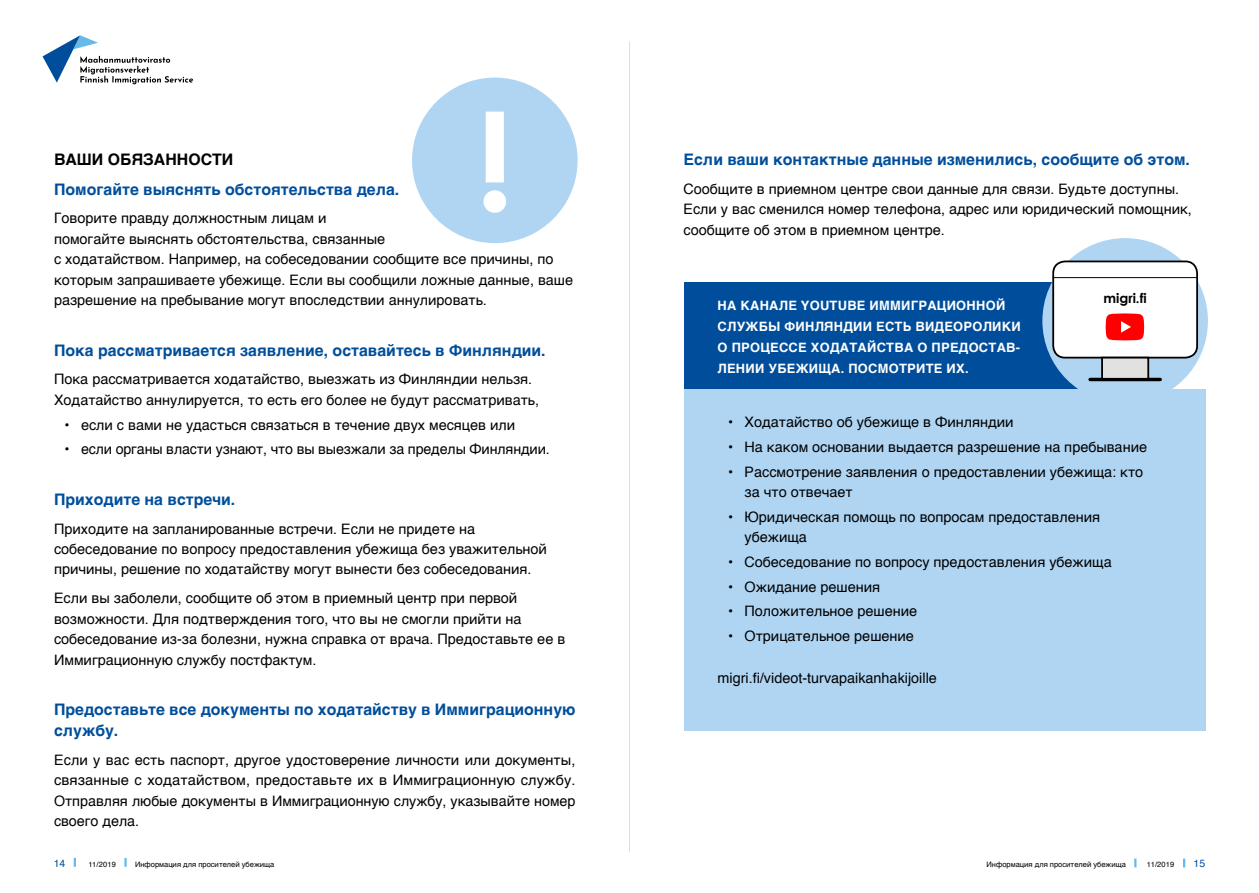
<style>
.page{position:relative;width:1259px;height:893px;background:#fff}
.page>*{position:absolute;margin:0;border:0;box-sizing:border-box;transform-origin:0 0}
.t1{font:700 135px "Century Gothic";color:#fff}
.t2{font:700 15.9px/21px "Helvetica";color:#004e9b}
.t3{font:700 15.9px "Helvetica";color:#000}
.t4{font:14.4px/20.4px "Helvetica";color:#000}
.t5{font:700 13.5px "Century Gothic Pro";color:#000}
.t6{font:700 12.9px/21px "Helvetica";letter-spacing:.02em;color:#fff}
.t7{font:10.5px "Helvetica";color:#004e9b}
.t8{font:7.5px "Helvetica";color:#000}
</style>
<div class="page">
<svg style="left:74px;top:858px;width:2px;height:9px"></svg>
<svg style="left:124px;top:858px;width:3px;height:9px"></svg>
<svg style="left:1134px;top:858px;width:2px;height:9px"></svg>
<svg style="left:1183px;top:858px;width:2px;height:9px"></svg>
<svg style="left:43px;top:35px;width:150px;height:49px"></svg>
<div style="left:684px;top:281px;width:460px;height:111px;background:#004e9b"></div>
<div style="left:684px;top:389px;width:521px;height:341px;background:#afd5f3"></div>
<div style="left:412px;top:78px;width:165px;height:165px;background:#afd5f3;border-radius:50%"></div>
<hr style="left:629px;top:41px;width:1px;height:810px;background:#cce3f7">
<div style="left:1042px;top:238px;width:166px;height:166px;background:#afd5f3;border-radius:50%"></div>
<div style="left:1053px;top:261px;width:144px;height:97px;background:#fff;border-radius:12px"></div>
<div style="left:1052px;top:261px;width:146px;height:97px;border:2px solid #000;border-radius:12px"></div>
<hr style="left:1090px;top:378px;width:70px;height:3px;background:#000">
<div style="left:1102px;top:358px;width:46px;height:21px;background:#e1e2e0"></div>
<div style="left:1101px;top:357px;width:48px;height:23px;border:2px solid #000"></div>
<hr style="left:1052px;top:277px;width:145px;height:1px;background:#000">
<svg style="left:1105px;top:313px;width:39px;height:27px"></svg>
<h1 class="t1" style="left:476px;top:77px;width:39px">!</h1>
<p class="t3" style="left:54px;top:147px;width:181px">ВАШИ ОБЯЗАННОСТИ</p>
<p class="t2" style="left:54px;top:179px;width:347px">Помогайте выяснять обстоятельства дела.</p>
<p class="t4" style="left:54px;top:209px;width:520px">Говорите правду должностным лицам и<br>помогайте выяснять обстоятельства, связанные<br>с ходатайством. Например, на собеседовании сообщите все причины, по которым запрашиваете убежище. Если вы сообщили ложные данные, ваше разрешение на пребывание могут впоследствии аннулировать.</p>
<p class="t2" style="left:54px;top:340px;width:493px">Пока рассматривается заявление, оставайтесь в Финляндии.</p>
<p class="t4" style="left:54px;top:370px;width:486px">Пока рассматривается ходатайство, выезжать из Финляндии нельзя.<br>Ходатайство аннулируется, то есть его более не будут рассматривать,</p>
<p class="t4" style="left:64px;top:415px;width:452px">• если с вами не удасться связаться в течение двух месяцев или</p>
<p class="t4" style="left:64px;top:439px;width:487px">• если органы власти узнают, что вы выезжали за пределы Финляндии.</p>
<p class="t2" style="left:54px;top:489px;width:183px">Приходите на встречи.</p>
<p class="t4" style="left:54px;top:519px;width:494px">Приходите на запланированные встречи. Если не придете на собеседование по вопросу предоставления убежища без уважительной причины, решение по ходатайству могут вынести без собеседования.</p>
<p class="t4" style="left:54px;top:588px;width:513px">Если вы заболели, сообщите об этом в приемный центр при первой возможности. Для подтверждения того, что вы не смогли прийти на собеседование из-за болезни, нужна справка от врача. Предоставьте ее в Иммиграционную службу постфактум.</p>
<p class="t2" style="left:54px;top:699px;width:523px">Предоставьте все документы по ходатайству в Иммиграционную службу.</p>
<p class="t4" style="left:54px;top:750px;width:523px;text-align:justify">Если у вас есть паспорт, другое удостоверение личности или документы, связанные с ходатайством, предоставьте их в Иммиграционную службу.<br>Отправляя любые документы в Иммиграционную службу, указывайте номер своего дела.</p>
<p class="t2" style="left:683px;top:149px;width:508px">Если ваши контактные данные изменились, сообщите об этом.</p>
<p class="t4" style="left:683px;top:179px;width:510px">Сообщите в приемном центре свои данные для связи. Будьте доступны.<br>Если у вас сменился номер телефона, адрес или юридический помощник, сообщите об этом в приемном центре.</p>
<p class="t6" style="left:717px;top:295px;width:305px">НА КАНАЛЕ YOUTUBE ИММИГРАЦИОННОЙ СЛУЖБЫ ФИНЛЯНДИИ ЕСТЬ ВИДЕОРОЛИКИ О ПРОЦЕССЕ ХОДАТАЙСТВА О ПРЕДОСТАВ-ЛЕНИИ УБЕЖИЩА. ПОСМОТРИТЕ ИХ.</p>
<p class="t5" style="left:1103px;top:290px;width:45px">migri.fi</p>
<p class="t4" style="left:728px;top:413px;width:287px">• Ходатайство об убежище в Финляндии</p>
<p class="t4" style="left:728px;top:437px;width:420px">• На каком основании выдается разрешение на пребывание</p>
<p class="t4" style="left:744px;top:462px;width:400px;text-indent:-17px">• Рассмотрение заявления о предоставлении убежища: кто за что отвечает</p>
<p class="t4" style="left:744px;top:507px;width:357px;text-indent:-17px">• Юридическая помощь по вопросам предоставления убежища</p>
<p class="t4" style="left:728px;top:552px;width:385px">• Собеседование по вопросу предоставления убежища</p>
<p class="t4" style="left:728px;top:577px;width:154px">• Ожидание решения</p>
<p class="t4" style="left:728px;top:601px;width:191px">• Положительное решение</p>
<p class="t4" style="left:728px;top:626px;width:187px">• Отрицательное решение</p>
<p class="t4" style="left:717px;top:668px;width:221px">migri.fi/videot-turvapaikanhakijoille</p>
<p class="t7" style="left:54px;top:855px;width:13px">14</p>
<p class="t8" style="left:88px;top:858px;width:29px">11/2019</p>
<p class="t8" style="left:135px;top:858px;width:141px">Информация для просителей убежища</p>
<p class="t8" style="left:986px;top:859px;width:141px">Информация для просителей убежища</p>
<p class="t8" style="left:1147px;top:859px;width:29px">11/2019</p>
<p class="t7" style="left:1193px;top:856px;width:13px">15</p>
</div>
